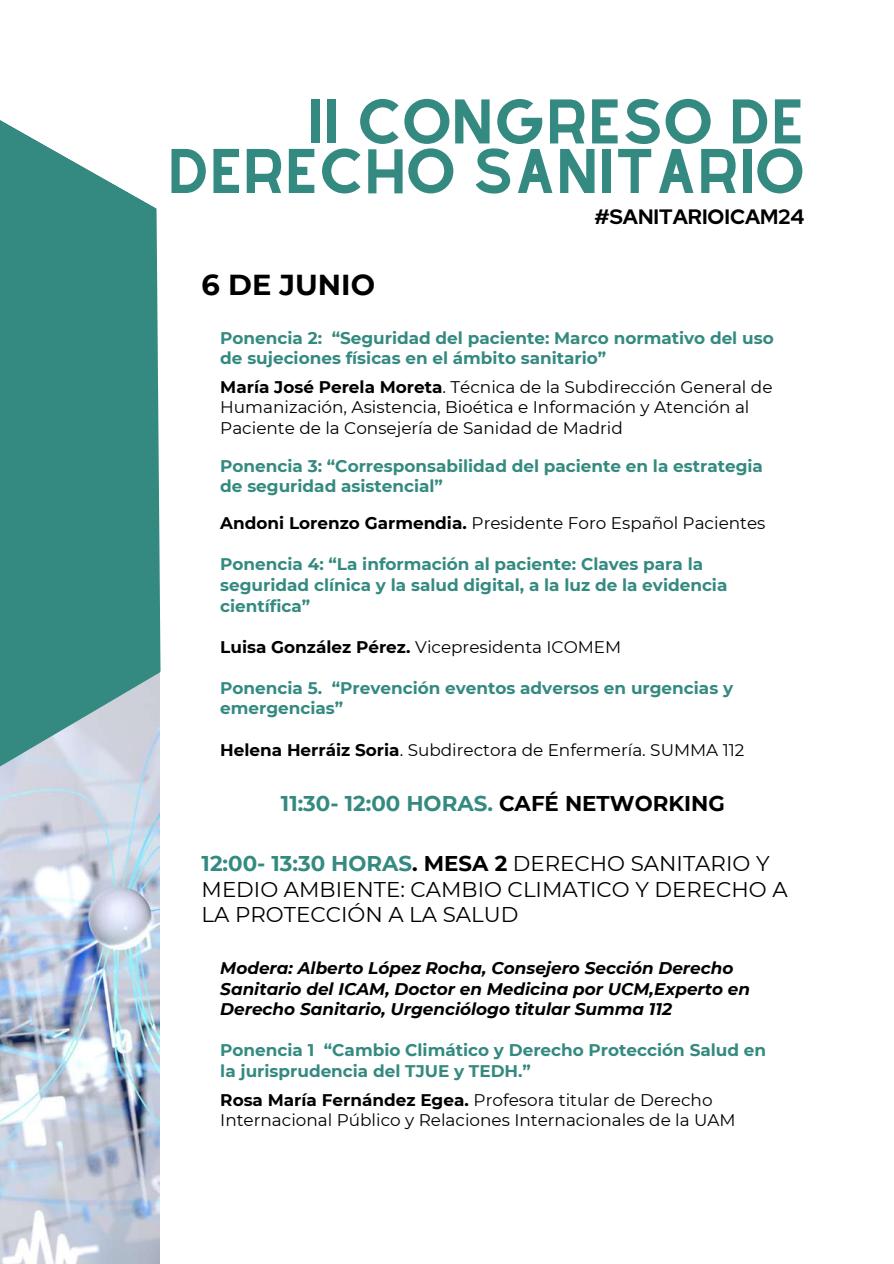
<style>
.page{position:relative;width:894px;height:1264px;background:#fff}
.page>*{position:absolute;margin:0;border:0;box-sizing:border-box;transform-origin:0 0}
.t1{font:55.05px/49.5px "Alyssum Sans";color:#348a80;text-align:right}
.t2{font:700 28.8px "Montserrat";color:#000}
.t3{font:21.3px/25.8px "Montserrat";color:#000}
.t4{font:700 21.3px "Montserrat";color:#348a80}
.t5{font:700 20.7px "Red Hat Display";color:#000}
.t6{font:700 16.8px/20.5px "Montserrat";color:#348a80}
.t7{font:16.8px/20.5px "Montserrat";color:#000}
.t8{font:italic 700 16.8px/20.5px "Montserrat";color:#000}
.s1{font-weight:700}
.s2{color:#000}
.s3{font-weight:700;color:#348a80}
</style>
<div class="page">
<img style="left:0;top:907px;width:160px;height:356px">
<svg style="left:0;top:120px;width:160px;height:787px;background:#65a39f"></svg>
<h1 class="t1" style="left:168px;top:97px;width:638px">II CONGRESO DE<br>DERECHO SANITARIO</h1>
<h2 class="t2" style="left:201px;top:267px;width:175px">6 DE JUNIO</h2>
<p class="t5" style="left:594px;top:203px;width:211px">#SANITARIOICAM24</p>
<p class="t6" style="left:220px;top:327px;width:554px">Ponencia 2: “Seguridad del paciente: Marco normativo del uso de sujeciones físicas en el ámbito sanitario”</p>
<p class="t7" style="left:220px;top:376px;width:553px"><span class="s1">María José Perela Moreta</span>. Técnica de la Subdirección General de<br>Humanización, Asistencia, Bioética e Información y Atención al<br>Paciente de la Consejería de Sanidad de Madrid</p>
<p class="t6" style="left:220px;top:455px;width:544px">Ponencia 3: “Corresponsabilidad del paciente en la estrategia de seguridad asistencial”</p>
<p class="t7" style="left:220px;top:513px;width:546px"><span class="s1">Andoni Lorenzo Garmendia.</span> Presidente Foro Español Pacientes</p>
<p class="t6" style="left:220px;top:554px;width:508px">Ponencia 4: “La información al paciente: Claves para la seguridad clínica y la salud digital, a la luz de la evidencia científica”</p>
<p class="t7" style="left:220px;top:636px;width:402px"><span class="s1">Luisa González Pérez.</span> Vicepresidenta ICOMEM</p>
<p class="t6" style="left:220px;top:677px;width:514px">Ponencia 5. “Prevención eventos adversos en urgencias y emergencias”</p>
<p class="t7" style="left:220px;top:739px;width:525px"><span class="s1">Helena Herráiz Soria</span>. Subdirectora de Enfermería. SUMMA 112</p>
<p class="t4" style="left:281px;top:790px;width:445px">11:30- 12:00 HORAS. <span class="s2">CAFÉ NETWORKING</span></p>
<p class="t3" style="left:201px;top:850px;width:587px"><span class="s3">12:00- 13:30 HORAS</span><span class="s1">. MESA 2</span> DERECHO SANITARIO Y<br>MEDIO AMBIENTE: CAMBIO CLIMATICO Y DERECHO A<br>LA PROTECCIÓN A LA SALUD</p>
<p class="t8" style="left:220px;top:957px;width:531px">Modera: Alberto López Rocha, Consejero Sección Derecho<br>Sanitario del ICAM, Doctor en Medicina por UCM,Experto en<br>Derecho Sanitario, Urgenciólogo titular Summa 112</p>
<p class="t6" style="left:220px;top:1040px;width:547px">Ponencia 1 “Cambio Climático y Derecho Protección Salud en la jurisprudencia del TJUE y TEDH.”</p>
<p class="t7" style="left:220px;top:1089px;width:516px"><span class="s1">Rosa María Fernández Egea.</span> Profesora titular de Derecho<br>Internacional Público y Relaciones Internacionales de la UAM</p>
</div>
